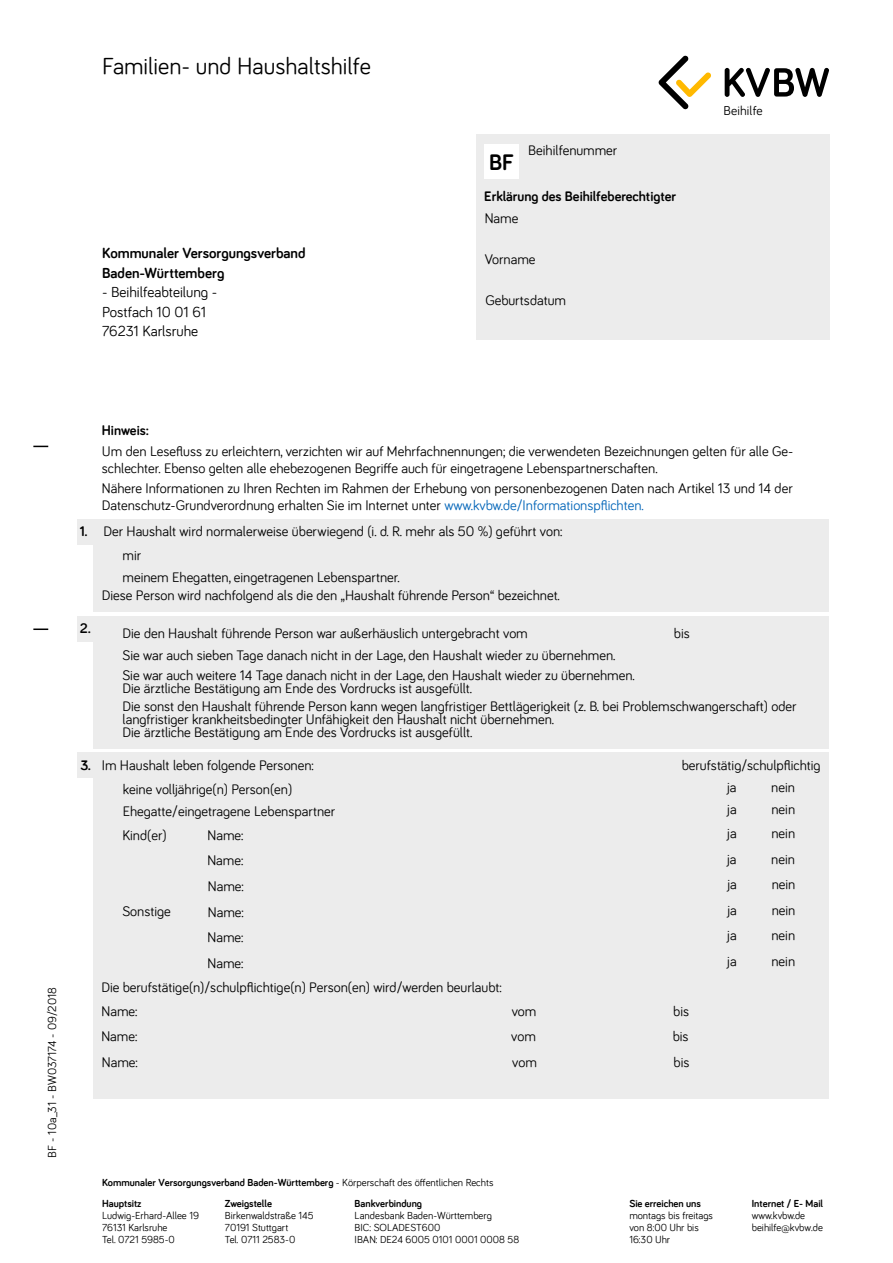
<style>
.page{position:relative;width:893px;height:1263px;background:#fff}
.page>*{position:absolute;margin:0;border:0;box-sizing:border-box;transform-origin:0 0}
.Formatgruppe_1_H1_Überschrift{font:24px "Bariol";color:#000}
.t1{font:700 23.25px "Bariol";color:#000}
.P_Adressfeld_Regular{font:15px "Bariol";color:#000}
.P_Adressfeld_fett{font:700 15px "Bariol";color:#000}
.Formatgruppe_1_P_Form_reg{font:14.25px "Bariol";color:#000}
.Formatgruppe_1_P_Hinweise_Regular{font:14.25px/16.5px "Bariol";color:#000}
.Formatgruppe_1_H2_Hinweise_9_5_11{font:14.25px "Bariol";color:#000}
.Formatgruppe_1_H2_Hinweise_9_5_11-2{font:700 14.25px "Bariol";color:#000}
.Formatgruppe_1_P_Hinweise_Regular-2{font:700 14.25px "Bariol";color:#000}
.t2{font:13.35px "Bariol";letter-spacing:.01em;color:#000}
.t3{font:12px "Bariol";color:#000}
.Formatgruppe_1_fußzeile{font:10.5px/12px "Bariol";color:#000}
.Formatgruppe_1_fußzeile-2{font:700 10.5px "Bariol";color:#000}
.s1{color:#0064b8}
.s2{font-weight:700}
.s3{font-weight:400}
</style>
<div class="page">
<svg style="left:33px;top:446px;width:15px;height:1px"></svg>
<svg style="left:33px;top:628px;width:15px;height:2px"></svg>
<div style="left:476px;top:134px;width:353px;height:206px;background:#ececec"></div>
<div style="left:94px;top:616px;width:735px;height:132px;background:#ececec"></div>
<div style="left:77px;top:616px;width:17px;height:25px;background:#ececec"></div>
<div style="left:94px;top:519px;width:735px;height:93px;background:#ececec"></div>
<div style="left:77px;top:519px;width:17px;height:25px;background:#ececec"></div>
<div style="left:94px;top:753px;width:735px;height:346px;background:#ececec"></div>
<div style="left:77px;top:753px;width:17px;height:25px;background:#ececec"></div>
<svg style="left:658px;top:55px;width:53px;height:54px"></svg>
<svg style="left:725px;top:68px;width:104px;height:29px"></svg>
<div style="left:485px;top:144px;width:34px;height:34px;background:#fff"></div>
<h1 class="Formatgruppe_1_H1_Überschrift" style="left:102px;top:50px;width:270px">Familien- und Haushaltshilfe</h1>
<p class="P_Adressfeld_fett" style="left:102px;top:243px;width:205px">Kommunaler Versorgungsverband</p>
<p class="P_Adressfeld_fett" style="left:102px;top:263px;width:124px">Baden-Württemberg</p>
<p class="P_Adressfeld_Regular" style="left:102px;top:282px;width:117px">- Beihilfeabteilung -</p>
<p class="P_Adressfeld_Regular" style="left:102px;top:302px;width:106px">Postfach 10 01 61</p>
<p class="P_Adressfeld_Regular" style="left:102px;top:321px;width:98px">76231 Karlsruhe</p>
<p class="t1" style="left:489px;top:147px;width:27px">BF</p>
<p class="Formatgruppe_1_P_Form_reg" style="left:528px;top:141px;width:91px">Beihilfenummer</p>
<h2 class="Formatgruppe_1_H2_Hinweise_9_5_11-2" style="left:484px;top:186px;width:193px">Erklärung des Beihilfeberechtigter</h2>
<p class="Formatgruppe_1_P_Form_reg" style="left:485px;top:209px;width:35px">Name</p>
<p class="Formatgruppe_1_P_Form_reg" style="left:485px;top:250px;width:52px">Vorname</p>
<p class="Formatgruppe_1_P_Form_reg" style="left:485px;top:291px;width:82px">Geburtsdatum</p>
<p class="t2" style="left:723px;top:102px;width:41px">Beihilfe</p>
<p class="t3" style="left:44px;top:1157px;width:172px;rotate:-90deg">BF - 10a_31 - BW037174 - 09/2018</p>
<h2 class="Formatgruppe_1_H2_Hinweise_9_5_11-2" style="left:102px;top:421px;width:49px">Hinweis:</h2>
<p class="Formatgruppe_1_P_Hinweise_Regular" style="left:102px;top:442px;width:693px">Um den Lesefluss zu erleichtern, verzichten wir auf Mehrfachnennungen; die verwendeten Bezeichnungen gelten für alle Ge&shy;schlechter. Ebenso gelten alle ehebezogenen Begriffe auch für eingetragene Lebenspartnerschaften.</p>
<p class="Formatgruppe_1_P_Hinweise_Regular" style="left:102px;top:480px;width:692px">Nähere Informationen zu Ihren Rechten im Rahmen der Erhebung von personenbezogenen Daten nach Artikel 13 und 14 der<br>Datenschutz-Grundverordnung erhalten Sie im Internet unter <span class="s1">www.kvbw.de/Informationspflichten.</span></p>
<h2 class="Formatgruppe_1_H2_Hinweise_9_5_11" style="left:80px;top:521px;width:484px"><span class="s2">1.</span> Der Haushalt wird normalerweise überwiegend (i. d. R. mehr als 50 %) geführt von:</h2>
<p class="Formatgruppe_1_P_Form_reg" style="left:123px;top:546px;width:20px">mir</p>
<p class="Formatgruppe_1_P_Form_reg" style="left:123px;top:567px;width:279px">meinem Ehegatten, eingetragenen Lebenspartner.</p>
<p class="Formatgruppe_1_P_Hinweise_Regular" style="left:102px;top:586px;width:460px">Diese Person wird nachfolgend als die den „Haushalt führende Person“ bezeichnet.</p>
<p class="Formatgruppe_1_P_Hinweise_Regular-2" style="left:80px;top:618px;width:13px">2.</p>
<p class="Formatgruppe_1_P_Form_reg" style="left:123px;top:624px;width:407px">Die den Haushalt führende Person war außerhäuslich untergebracht vom</p>
<p class="Formatgruppe_1_P_Form_reg" style="left:123px;top:646px;width:494px">Sie war auch sieben Tage danach nicht in der Lage, den Haushalt wieder zu übernehmen.</p>
<p class="Formatgruppe_1_P_Form_reg" style="left:674px;top:624px;width:17px">bis</p>
<p class="Formatgruppe_1_H2_Hinweise_9_5_11-2" style="left:80px;top:756px;width:12px">3.</p>
<p class="Formatgruppe_1_P_Form_reg" style="left:122px;top:666px;width:514px">Sie war auch weitere 14 Tage danach nicht in der Lage, den Haushalt wieder zu übernehmen.</p>
<p class="Formatgruppe_1_P_Form_reg" style="left:122px;top:678px;width:351px">Die ärztliche Bestätigung am Ende des Vordrucks ist ausgefüllt.</p>
<p class="Formatgruppe_1_P_Form_reg" style="left:123px;top:697px;width:676px">Die sonst den Haushalt führende Person kann wegen langfristiger Bettlägerigkeit (z. B. bei Problemschwangerschaft) oder</p>
<p class="Formatgruppe_1_P_Form_reg" style="left:123px;top:710px;width:433px">langfristiger krankheitsbedingter Unfähigkeit den Haushalt nicht übernehmen.</p>
<p class="Formatgruppe_1_P_Form_reg" style="left:123px;top:722px;width:351px">Die ärztliche Bestätigung am Ende des Vordrucks ist ausgefüllt.</p>
<h2 class="Formatgruppe_1_H2_Hinweise_9_5_11" style="left:102px;top:756px;width:213px">Im Haushalt leben folgende Personen:</h2>
<p class="Formatgruppe_1_P_Hinweise_Regular" style="left:682px;top:757px;width:140px">berufstätig/schulpflichtig</p>
<p class="Formatgruppe_1_P_Form_reg" style="left:123px;top:779px;width:171px">keine volljährige(n) Person(en)</p>
<p class="Formatgruppe_1_P_Form_reg" style="left:123px;top:802px;width:214px">Ehegatte/eingetragene Lebenspartner</p>
<p class="Formatgruppe_1_P_Form_reg" style="left:122px;top:826px;width:46px">Kind(er)</p>
<p class="Formatgruppe_1_P_Form_reg" style="left:208px;top:826px;width:37px">Name:</p>
<p class="Formatgruppe_1_P_Form_reg" style="left:207px;top:851px;width:37px">Name:</p>
<p class="Formatgruppe_1_P_Form_reg" style="left:727px;top:850px;width:11px">ja</p>
<p class="Formatgruppe_1_P_Form_reg" style="left:771px;top:850px;width:25px">nein</p>
<p class="Formatgruppe_1_P_Form_reg" style="left:208px;top:877px;width:37px">Name:</p>
<p class="Formatgruppe_1_P_Form_reg" style="left:727px;top:875px;width:11px">ja</p>
<p class="Formatgruppe_1_P_Form_reg" style="left:772px;top:875px;width:25px">nein</p>
<p class="Formatgruppe_1_P_Form_reg" style="left:208px;top:902px;width:37px">Name:</p>
<p class="Formatgruppe_1_P_Form_reg" style="left:727px;top:901px;width:11px">ja</p>
<p class="Formatgruppe_1_P_Form_reg" style="left:772px;top:901px;width:25px">nein</p>
<p class="Formatgruppe_1_P_Form_reg" style="left:208px;top:928px;width:37px">Name:</p>
<p class="Formatgruppe_1_P_Form_reg" style="left:727px;top:926px;width:11px">ja</p>
<p class="Formatgruppe_1_P_Form_reg" style="left:771px;top:926px;width:25px">nein</p>
<p class="Formatgruppe_1_P_Form_reg" style="left:208px;top:953px;width:37px">Name:</p>
<p class="Formatgruppe_1_P_Form_reg" style="left:727px;top:952px;width:11px">ja</p>
<p class="Formatgruppe_1_P_Form_reg" style="left:771px;top:952px;width:25px">nein</p>
<p class="Formatgruppe_1_P_Form_reg" style="left:727px;top:778px;width:11px">ja</p>
<p class="Formatgruppe_1_P_Form_reg" style="left:771px;top:778px;width:25px">nein</p>
<p class="Formatgruppe_1_P_Form_reg" style="left:727px;top:800px;width:11px">ja</p>
<p class="Formatgruppe_1_P_Form_reg" style="left:771px;top:800px;width:25px">nein</p>
<p class="Formatgruppe_1_P_Form_reg" style="left:727px;top:824px;width:11px">ja</p>
<p class="Formatgruppe_1_P_Form_reg" style="left:771px;top:824px;width:25px">nein</p>
<p class="Formatgruppe_1_P_Form_reg" style="left:122px;top:902px;width:50px">Sonstige</p>
<p class="Formatgruppe_1_P_Hinweise_Regular" style="left:101px;top:979px;width:402px">Die berufstätige(n)/schulpflichtige(n) Person(en) wird/werden beurlaubt:</p>
<p class="Formatgruppe_1_P_Form_reg" style="left:102px;top:1001px;width:37px">Name:</p>
<p class="Formatgruppe_1_P_Form_reg" style="left:101px;top:1027px;width:37px">Name:</p>
<p class="Formatgruppe_1_P_Form_reg" style="left:102px;top:1053px;width:37px">Name:</p>
<p class="Formatgruppe_1_P_Form_reg" style="left:512px;top:1001px;width:26px">vom</p>
<p class="Formatgruppe_1_P_Form_reg" style="left:673px;top:1001px;width:17px">bis</p>
<p class="Formatgruppe_1_P_Form_reg" style="left:511px;top:1027px;width:26px">vom</p>
<p class="Formatgruppe_1_P_Form_reg" style="left:673px;top:1027px;width:17px">bis</p>
<p class="Formatgruppe_1_P_Form_reg" style="left:512px;top:1052px;width:26px">vom</p>
<p class="Formatgruppe_1_P_Form_reg" style="left:674px;top:1052px;width:17px">bis</p>
<h1 class="Formatgruppe_1_fußzeile-2" style="left:102px;top:1175px;width:393px">Kommunaler Versorgungsverband Baden-Württemberg <span class="s3">- Körperschaft des öffentlichen Rechts</span></h1>
<h1 class="Formatgruppe_1_fußzeile-2" style="left:102px;top:1197px;width:41px">Hauptsitz</h1>
<h1 class="Formatgruppe_1_fußzeile" style="left:102px;top:1209px;width:98px">Ludwig-Erhard-Allee 19</h1>
<h1 class="Formatgruppe_1_fußzeile" style="left:102px;top:1221px;width:67px">76131 Karlsruhe</h1>
<h1 class="Formatgruppe_1_fußzeile" style="left:102px;top:1233px;width:74px">Tel. 0721 5985-0</h1>
<h1 class="Formatgruppe_1_fußzeile" style="left:355px;top:1197px;width:166px"><span class="s2">Bankverbindung<br></span>Landesbank Baden-Württemberg<br>BIC: SOLADEST600<br>IBAN: DE24 6005 0101 0001 0008 58</h1>
<h1 class="Formatgruppe_1_fußzeile-2" style="left:225px;top:1197px;width:49px">Zweigstelle</h1>
<h1 class="Formatgruppe_1_fußzeile" style="left:225px;top:1209px;width:90px">Birkenwaldstraße 145</h1>
<h1 class="Formatgruppe_1_fußzeile" style="left:225px;top:1221px;width:65px">70191 Stuttgart</h1>
<h1 class="Formatgruppe_1_fußzeile" style="left:225px;top:1233px;width:72px">Tel. 0711 2583-0</h1>
<h1 class="Formatgruppe_1_fußzeile-2" style="left:629px;top:1197px;width:73px">Sie erreichen uns</h1>
<h1 class="Formatgruppe_1_fußzeile" style="left:629px;top:1209px;width:85px">montags bis freitags</h1>
<h1 class="Formatgruppe_1_fußzeile" style="left:629px;top:1221px;width:71px">von 8:00 Uhr bis<br>16:30 Uhr</h1>
<h1 class="Formatgruppe_1_fußzeile-2" style="left:752px;top:1197px;width:73px">Internet / E- Mail</h1>
<h1 class="Formatgruppe_1_fußzeile" style="left:752px;top:1209px;width:55px">www.kvbw.de</h1>
<h1 class="Formatgruppe_1_fußzeile" style="left:752px;top:1221px;width:73px">beihilfe@kvbw.de</h1>
</div>
